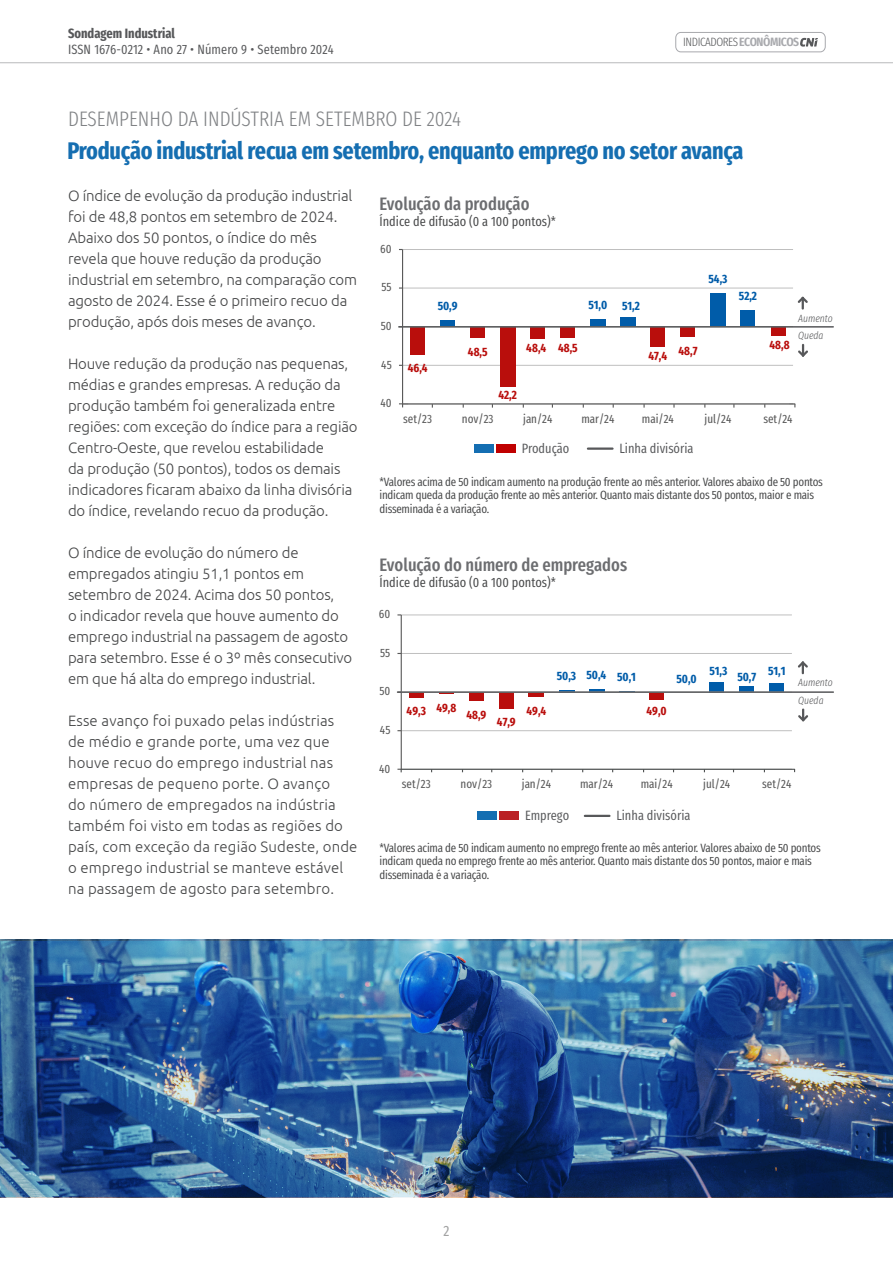
<style>
.page{position:relative;width:893px;height:1263px;background:#fff}
.page>*{position:absolute;margin:0;border:0;box-sizing:border-box;transform-origin:0 0}
.SUBTITULO_azul{font:700 24px "Fira Sans Compressed";letter-spacing:-.01em;color:#156eb1}
.SECÇÃO{font:300 21px "Fira Sans Compressed";color:#808285}
.GRA_TAB_-Título_cinza_escuro{font:500 18px "Fira Sans Compressed";color:#6c6d70}
.CORPO_DE_TEXTO_2024{font:300 15px/21px "Ubuntu";letter-spacing:-.01em;color:#454647}
.CORPO_DE_TEXTO_2024-2{font:300 15px/21px "Ubuntu";letter-spacing:.01em;color:#454647}
.t1{font:15px "Fira Sans Compressed";color:#454647}
.inGRA_legendas{font:13.5px "Fira Sans Compressed";color:#57585a}
.GRA_TAB_-_Subtítulo_preto{font:13.5px "Fira Sans Compressed";color:#454647}
.t2{font:700 13.5px "Fira Sans Compressed";color:#57585a}
.GRA_TAB_-_NOTAS{font:12px/13.5px "Fira Sans Compressed";letter-spacing:-.02em;color:#454647}
.t3{font:12px "Fira Sans Compressed";color:#595959}
.t4{font:700 12px "Fira Sans Compressed";letter-spacing:.005em;color:#b90e0c}
.t5{font:700 12px "Fira Sans Compressed";letter-spacing:-.005em;color:#005ca9}
.t6{font:300 12px "Fira Sans Compressed";letter-spacing:-.035em;color:#57585a}
.t7{font:italic 300 10.5px "Fira Sans Compressed";color:#57585a}
.s1{font-weight:600;color:#a8a9ad}
</style>
<div class="page">
<hr style="left:0;top:62px;width:893px;height:1px;background:#808285">
<div style="left:675px;top:32px;width:151px;height:20px;border:1px solid #a8a9ad;border-radius:5px"></div>
<svg style="left:800px;top:38px;width:18px;height:9px"></svg>
<img style="left:0;top:941px;width:893px;height:256px">
<hr style="left:401px;top:730px;width:391px;height:1px;background:#bfbfbf">
<hr style="left:401px;top:653px;width:391px;height:1px;background:#bfbfbf">
<hr style="left:401px;top:614px;width:391px;height:1px;background:#bfbfbf">
<div style="left:409px;top:692px;width:15px;height:5px;background:#b90e0c"></div>
<svg style="left:439px;top:693px;width:15px;height:1px"></svg>
<div style="left:469px;top:692px;width:15px;height:9px;background:#b90e0c"></div>
<div style="left:499px;top:692px;width:15px;height:16px;background:#b90e0c"></div>
<div style="left:529px;top:692px;width:15px;height:5px;background:#b90e0c"></div>
<svg style="left:559px;top:690px;width:15px;height:1px"></svg>
<hr style="left:589px;top:689px;width:15px;height:3px;background:#005ca9">
<div style="left:649px;top:692px;width:15px;height:8px;background:#b90e0c"></div>
<div style="left:709px;top:682px;width:15px;height:10px;background:#005ca9"></div>
<div style="left:739px;top:687px;width:15px;height:5px;background:#005ca9"></div>
<div style="left:769px;top:683px;width:15px;height:9px;background:#005ca9"></div>
<hr style="left:401px;top:615px;width:1px;height:154px;background:#595959">
<hr style="left:403px;top:365px;width:390px;height:1px;background:#bfbfbf">
<hr style="left:403px;top:288px;width:390px;height:1px;background:#bfbfbf">
<hr style="left:403px;top:249px;width:390px;height:1px;background:#bfbfbf">
<div style="left:410px;top:327px;width:15px;height:27px;background:#b90e0c"></div>
<div style="left:440px;top:320px;width:15px;height:7px;background:#005ca9"></div>
<div style="left:470px;top:327px;width:15px;height:11px;background:#b90e0c"></div>
<div style="left:500px;top:327px;width:15px;height:60px;background:#b90e0c"></div>
<div style="left:530px;top:327px;width:15px;height:12px;background:#b90e0c"></div>
<div style="left:560px;top:327px;width:15px;height:11px;background:#b90e0c"></div>
<div style="left:590px;top:319px;width:15px;height:8px;background:#005ca9"></div>
<div style="left:620px;top:317px;width:15px;height:10px;background:#005ca9"></div>
<div style="left:650px;top:327px;width:15px;height:20px;background:#b90e0c"></div>
<div style="left:680px;top:327px;width:15px;height:10px;background:#b90e0c"></div>
<div style="left:710px;top:293px;width:15px;height:34px;background:#005ca9"></div>
<div style="left:740px;top:310px;width:15px;height:17px;background:#005ca9"></div>
<div style="left:770px;top:327px;width:15px;height:9px;background:#b90e0c"></div>
<hr style="left:402px;top:249px;width:1px;height:155px;background:#595959">
<hr style="left:401px;top:769px;width:394px;height:1px;background:#4f5252">
<svg style="left:798px;top:661px;width:10px;height:13px"></svg>
<svg style="left:798px;top:708px;width:10px;height:13px"></svg>
<hr style="left:398px;top:691px;width:435px;height:2px;background:#57585a">
<div style="left:474px;top:444px;width:19px;height:9px;background:#146eb2"></div>
<div style="left:496px;top:444px;width:20px;height:9px;background:#c00000"></div>
<hr style="left:588px;top:447px;width:24px;height:3px;background:#57585a">
<div style="left:477px;top:811px;width:20px;height:9px;background:#146eb2"></div>
<div style="left:499px;top:811px;width:20px;height:9px;background:#ba2024"></div>
<hr style="left:585px;top:815px;width:24px;height:2px;background:#57585a">
<svg style="left:798px;top:297px;width:10px;height:13px"></svg>
<svg style="left:798px;top:344px;width:10px;height:13px"></svg>
<hr style="left:399px;top:326px;width:434px;height:2px;background:#57585a">
<hr style="left:403px;top:403px;width:392px;height:1px;background:#595959">
<p class="t2" style="left:68px;top:22px;width:109px">Sondagem Industrial</p>
<p class="inGRA_legendas" style="left:68px;top:40px;width:267px">ISSN 1676-0212 • Ano 27 • Número 9 • Setembro 2024</p>
<p class="SECÇÃO" style="left:68px;top:104px;width:394px">DESEMPENHO DA INDÚSTRIA EM SETEMBRO DE 2024</p>
<p class="t6" style="left:683px;top:34px;width:118px">INDICADORES<span class="s1">ECONÔMICOS</span></p>
<p class="SUBTITULO_azul" style="left:68px;top:131px;width:677px">Produção industrial recua em setembro, enquanto emprego no setor avança</p>
<p class="CORPO_DE_TEXTO_2024" style="left:68px;top:185px;width:291px">O índice de evolução da produção industrial foi de 48,8 pontos em setembro de 2024.<br>Abaixo dos 50 pontos, o índice do mês revela que houve redução da produção industrial em setembro, na comparação com agosto de 2024. Esse é o primeiro recuo da produção, após dois meses de avanço.</p>
<p class="CORPO_DE_TEXTO_2024" style="left:68px;top:353px;width:291px">Houve redução da produção nas pequenas, médias e grandes empresas. A redução da produção também foi generalizada entre regiões: com exceção do índice para a região Centro-Oeste, que revelou estabilidade<br>da produção (50 pontos), todos os demais indicadores ficaram abaixo da linha divisória do índice, revelando recuo da produção.</p>
<p class="CORPO_DE_TEXTO_2024" style="left:68px;top:542px;width:286px">O índice de evolução do número de empregados atingiu 51,1 pontos em setembro de 2024. Acima dos 50 pontos,<br>o indicador revela que houve aumento do emprego industrial na passagem de agosto para setembro. Esse é o 3º mês consecutivo em que há alta do emprego industrial.</p>
<p class="CORPO_DE_TEXTO_2024-2" style="left:68px;top:710px;width:291px">Esse avanço foi puxado pelas indústrias<br>de médio e grande porte, uma vez que houve recuo do emprego industrial nas empresas de pequeno porte. O avanço<br>do número de empregados na indústria também foi visto em todas as regiões do país, com exceção da região Sudeste, onde o emprego industrial se manteve estável na passagem de agosto para setembro.</p>
<p class="GRA_TAB_-Título_cinza_escuro" style="left:380px;top:189px;width:151px">Evolução da produção</p>
<p class="GRA_TAB_-_Subtítulo_preto" style="left:380px;top:211px;width:178px">Índice de difusão (0 a 100 pontos)*</p>
<p class="t3" style="left:380px;top:239px;width:13px">60</p>
<p class="t3" style="left:382px;top:278px;width:12px">55</p>
<p class="t3" style="left:381px;top:317px;width:12px">50</p>
<p class="t3" style="left:381px;top:355px;width:12px">45</p>
<p class="t3" style="left:380px;top:394px;width:13px">40</p>
<p class="t5" style="left:438px;top:296px;width:21px">50,9</p>
<p class="t5" style="left:588px;top:295px;width:53px">51,0 51,2</p>
<p class="t5" style="left:708px;top:269px;width:20px">54,3</p>
<p class="t5" style="left:739px;top:286px;width:20px">52,2</p>
<p class="t4" style="left:408px;top:358px;width:21px">46,4</p>
<p class="t4" style="left:468px;top:342px;width:21px">48,5</p>
<p class="t4" style="left:526px;top:338px;width:53px">48,4 48,5</p>
<p class="t4" style="left:498px;top:385px;width:20px">42,2</p>
<p class="t4" style="left:648px;top:346px;width:20px">47,4</p>
<p class="t4" style="left:678px;top:340px;width:20px">48,7</p>
<p class="t4" style="left:769px;top:335px;width:22px">48,8</p>
<p class="t7" style="left:798px;top:311px;width:36px">Aumento</p>
<p class="t7" style="left:798px;top:328px;width:27px">Queda</p>
<p class="t3" style="left:403px;top:409px;width:30px">set/23</p>
<p class="t3" style="left:462px;top:409px;width:33px">nov/23</p>
<p class="t3" style="left:523px;top:409px;width:31px">jan/24</p>
<p class="t3" style="left:581px;top:409px;width:35px">mar/24</p>
<p class="t3" style="left:642px;top:409px;width:33px">mai/24</p>
<p class="t3" style="left:704px;top:409px;width:28px">jul/24</p>
<p class="t3" style="left:763px;top:409px;width:31px">set/24</p>
<p class="inGRA_legendas" style="left:522px;top:438px;width:49px">Produção</p>
<p class="inGRA_legendas" style="left:619px;top:438px;width:76px">Linha divisória</p>
<p class="GRA_TAB_-_NOTAS" style="left:380px;top:474px;width:445px">*Valores acima de 50 indicam aumento na produção frente ao mês anterior. Valores abaixo de 50 pontos indicam queda da produção frente ao mês anterior. Quanto mais distante dos 50 pontos, maior e mais disseminada é a variação.</p>
<p class="GRA_TAB_-Título_cinza_escuro" style="left:380px;top:550px;width:249px">Evolução do número de empregados</p>
<p class="GRA_TAB_-_Subtítulo_preto" style="left:380px;top:572px;width:178px">Índice de difusão (0 a 100 pontos)*</p>
<p class="t3" style="left:379px;top:605px;width:13px">60</p>
<p class="t3" style="left:380px;top:643px;width:12px">55</p>
<p class="t3" style="left:379px;top:682px;width:12px">50</p>
<p class="t3" style="left:380px;top:721px;width:12px">45</p>
<p class="t3" style="left:379px;top:759px;width:13px">40</p>
<p class="t4" style="left:407px;top:699px;width:51px">49,3 49,8</p>
<p class="t4" style="left:466px;top:704px;width:22px">48,9</p>
<p class="t4" style="left:497px;top:712px;width:20px">47,9</p>
<p class="t4" style="left:526px;top:700px;width:21px">49,4</p>
<p class="t5" style="left:557px;top:666px;width:81px">50,3 50,4 50,1</p>
<p class="t4" style="left:646px;top:701px;width:22px">49,0</p>
<p class="t5" style="left:676px;top:669px;width:22px">50,0</p>
<p class="t5" style="left:709px;top:660px;width:19px">51,3</p>
<p class="t5" style="left:737px;top:666px;width:20px">50,7</p>
<p class="t5" style="left:768px;top:661px;width:19px">51,1</p>
<p class="t7" style="left:798px;top:675px;width:36px">Aumento</p>
<p class="t7" style="left:798px;top:693px;width:27px">Queda</p>
<p class="t3" style="left:402px;top:775px;width:30px">set/23</p>
<p class="t3" style="left:461px;top:775px;width:33px">nov/23</p>
<p class="t3" style="left:522px;top:775px;width:31px">jan/24</p>
<p class="t3" style="left:580px;top:775px;width:35px">mar/24</p>
<p class="t3" style="left:641px;top:775px;width:33px">mai/24</p>
<p class="t3" style="left:703px;top:775px;width:28px">jul/24</p>
<p class="t3" style="left:762px;top:775px;width:31px">set/24</p>
<p class="inGRA_legendas" style="left:525px;top:805px;width:46px">Emprego</p>
<p class="inGRA_legendas" style="left:616px;top:805px;width:76px">Linha divisória</p>
<p class="GRA_TAB_-_NOTAS" style="left:380px;top:840px;width:443px">*Valores acima de 50 indicam aumento no emprego frente ao mês anterior. Valores abaixo de 50 pontos indicam queda no emprego frente ao mês anterior. Quanto mais distante dos 50 pontos, maior e mais disseminada é a variação.</p>
<p class="t1" style="left:443px;top:1219px;width:8px">2</p>
</div>
